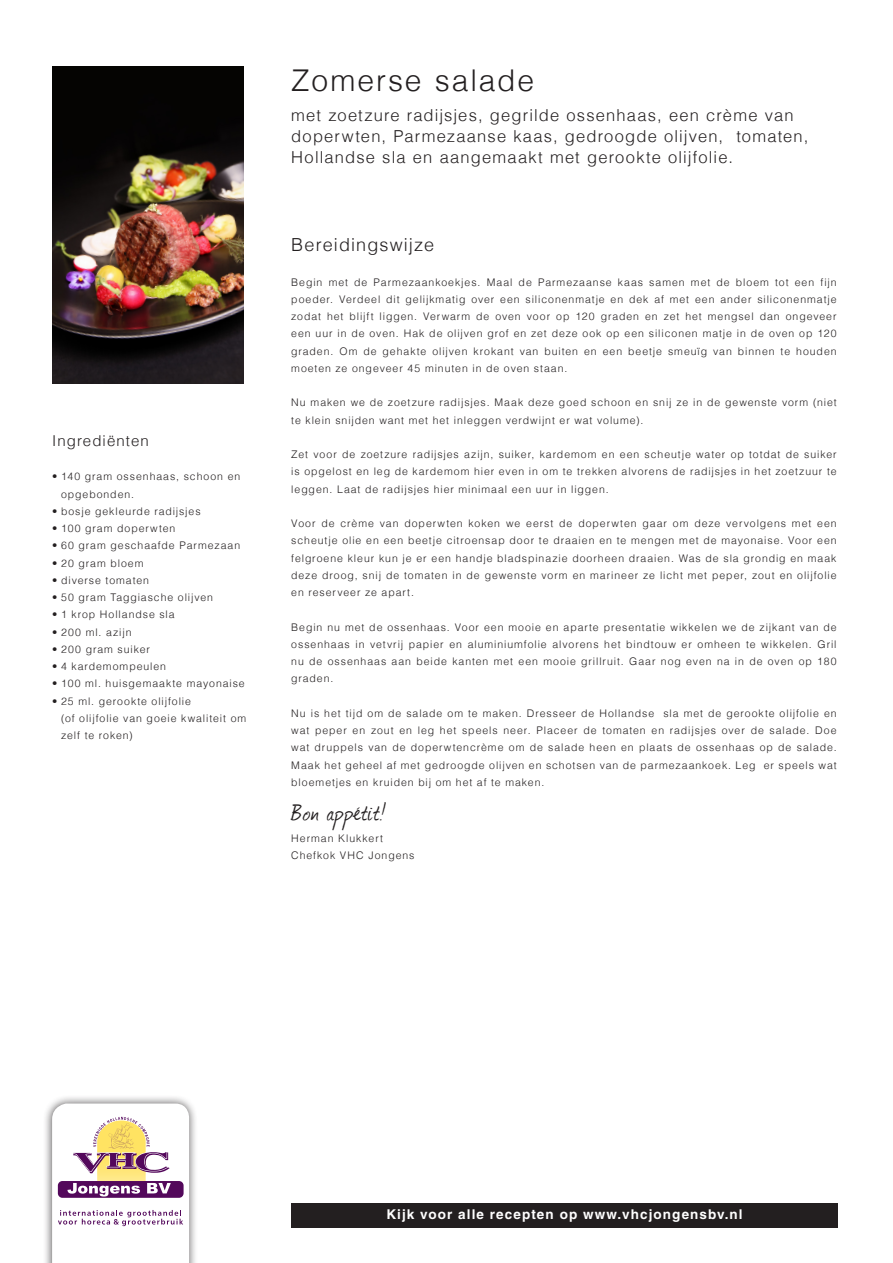
<style>
.page{position:relative;width:893px;height:1263px;background:#fff}
.page>*{position:absolute;margin:0;border:0;box-sizing:border-box;transform-origin:0 0}
.t1{font:300 30px "Helvetica LT";letter-spacing:.065em;color:#231f20}
.t2{font:28.5px "Journal";letter-spacing:.015em;color:#231f20}
.t3{font:300 18px "Helvetica LT";letter-spacing:.065em;color:#231f20}
.t4{font:300 16.5px "Helvetica LT";letter-spacing:.07em;color:#231f20}
.t5{font:300 15px "Helvetica LT";letter-spacing:.07em;color:#231f20}
.t6{font:700 13.5px "Helvetica LT";letter-spacing:.08em;color:#fff}
.t7{font:300 10.5px/17.2px "Helvetica LT";letter-spacing:.09em;color:#231f20;text-align:justify}
</style>
<div class="page">
<div style="left:291px;top:1203px;width:547px;height:25px;background:#231f20"></div>
<div style="left:43px;top:1094px;width:155px;height:169px;background:#231f20;opacity:.75"></div>
<svg style="left:52px;top:1103px;width:137px;height:160px"></svg>
<img style="left:52px;top:67px;width:191px;height:316px">
<p class="t5" style="left:52px;top:431px;width:98px">Ingrediënten</p>
<p class="t7" style="left:61px;top:468px;width:181px;text-indent:-9px">• 140 gram ossenhaas, schoon en opgebonden.</p>
<p class="t7" style="left:52px;top:502px;width:150px">• bosje gekleurde radijsjes</p>
<p class="t7" style="left:52px;top:520px;width:125px">• 100 gram doperwten</p>
<p class="t7" style="left:52px;top:537px;width:190px">• 60 gram geschaafde Parmezaan</p>
<p class="t7" style="left:52px;top:554px;width:93px">• 20 gram bloem</p>
<p class="t7" style="left:52px;top:571px;width:98px">• diverse tomaten</p>
<p class="t7" style="left:52px;top:589px;width:163px">• 50 gram Taggiasche olijven</p>
<p class="t7" style="left:52px;top:606px;width:124px">• 1 krop Hollandse sla</p>
<p class="t7" style="left:52px;top:623px;width:81px">• 200 ml. azijn</p>
<p class="t7" style="left:52px;top:640px;width:99px">• 200 gram suiker</p>
<p class="t7" style="left:52px;top:658px;width:116px">• 4 kardemompeulen</p>
<p class="t7" style="left:52px;top:675px;width:194px">• 100 ml. huisgemaakte mayonaise</p>
<p class="t7" style="left:52px;top:692px;width:140px">• 25 ml. gerookte olijfolie</p>
<p class="t7" style="left:61px;top:709px;width:187px">(of olijfolie van goeie kwaliteit om zelf te roken)</p>
<p class="t1" style="left:291px;top:61px;width:244px">Zomerse salade</p>
<p class="t4" style="left:291px;top:105px;width:504px">met zoetzure radijsjes, gegrilde ossenhaas, een crème van</p>
<p class="t4" style="left:291px;top:126px;width:519px">doperwten, Parmezaanse kaas, gedroogde olijven, tomaten,</p>
<p class="t4" style="left:291px;top:147px;width:443px">Hollandse sla en aangemaakt met gerookte olijfolie.</p>
<p class="t3" style="left:291px;top:233px;width:144px">Bereidingswijze</p>
<p class="t7" style="left:291px;top:273px;width:547px">Begin met de Parmezaankoekjes. Maal de Parmezaanse kaas samen met de bloem tot een fijn poeder. Verdeel dit gelijkmatig over een siliconenmatje en dek af met een ander siliconenmatje zodat het blijft liggen. Verwarm de oven voor op 120 graden en zet het mengsel dan ongeveer een uur in de oven. Hak de olijven grof en zet deze ook op een siliconen matje in de oven op 120 graden. Om de gehakte olijven krokant van buiten en een beetje smeuïg van binnen te houden moeten ze ongeveer 45 minuten in de oven staan.</p>
<p class="t7" style="left:291px;top:394px;width:547px">Nu maken we de zoetzure radijsjes. Maak deze goed schoon en snij ze in de gewenste vorm (niet te klein snijden want met het inleggen verdwijnt er wat volume).</p>
<p class="t7" style="left:291px;top:446px;width:547px">Zet voor de zoetzure radijsjes azijn, suiker, kardemom en een scheutje water op totdat de suiker is opgelost en leg de kardemom hier even in om te trekken alvorens de radijsjes in het zoetzuur te leggen. Laat de radijsjes hier minimaal een uur in liggen.</p>
<p class="t7" style="left:291px;top:515px;width:547px">Voor de crème van doperwten koken we eerst de doperwten gaar om deze vervolgens met een scheutje olie en een beetje citroensap door te draaien en te mengen met de mayonaise. Voor een felgroene kleur kun je er een handje bladspinazie doorheen draaien. Was de sla grondig en maak deze droog, snij de tomaten in de gewenste vorm en marineer ze licht met peper, zout en olijfolie en reserveer ze apart.</p>
<p class="t7" style="left:291px;top:618px;width:547px">Begin nu met de ossenhaas. Voor een mooie en aparte presentatie wikkelen we de zijkant van de ossenhaas in vetvrij papier en aluminiumfolie alvorens het bindtouw er omheen te wikkelen. Gril nu de ossenhaas aan beide kanten met een mooie grillruit. Gaar nog even na in de oven op 180 graden.</p>
<p class="t7" style="left:291px;top:704px;width:547px">Nu is het tijd om de salade om te maken. Dresseer de Hollandse sla met de gerookte olijfolie en wat peper en zout en leg het speels neer. Placeer de tomaten en radijsjes over de salade. Doe wat druppels van de doperwtencrème om de salade heen en plaats de ossenhaas op de salade.<br>Maak het geheel af met gedroogde olijven en schotsen van de parmezaankoek. Leg er speels wat bloemetjes en kruiden bij om het af te maken.</p>
<p class="t2" style="left:291px;top:793px;width:96px">Bon appétit!</p>
<p class="t7" style="left:291px;top:830px;width:93px">Herman Klukkert</p>
<p class="t7" style="left:291px;top:847px;width:125px">Chefkok VHC Jongens</p>
<p class="t6" style="left:386px;top:1206px;width:358px">Kijk voor alle recepten op www.vhcjongensbv.nl</p>
</div>
